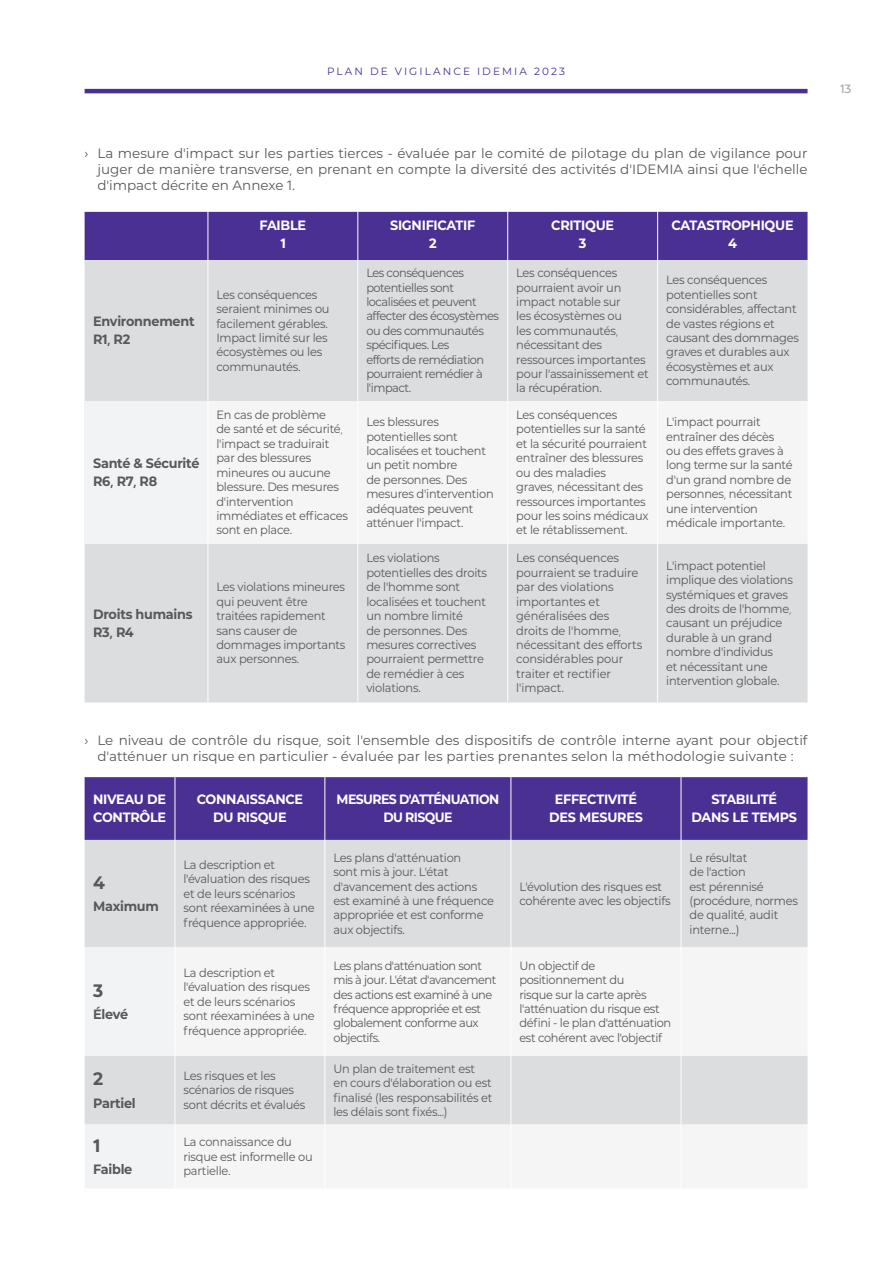
<style>
.page{position:relative;width:893px;height:1264px;background:#fff}
.page>*{position:absolute;margin:0;border:0;box-sizing:border-box;transform-origin:0 0}
.t1{font:700 18px "IDEMIA";color:#57585a;scale:.95 1}
.t2{font:13.5px/16.2px "IDEMIA";color:#57585a;text-align:justify}
.t3{font:700 13.5px/18px "IDEMIA";letter-spacing:-.02em;color:#fff;text-align:center;scale:.95 1}
.t4{font:700 13.5px/18px "IDEMIA";letter-spacing:-.02em;color:#57585a;scale:.95 1}
.t5{font:700 13.5px/18px "IDEMIA";letter-spacing:-.05em;color:#fff;text-align:center;scale:.93 1}
.t6{font:12px/14.4px "IDEMIA";letter-spacing:-.02em;color:#57585a;scale:.95 1}
.t7{font:12px/14.4px "IDEMIA";letter-spacing:-.04em;color:#57585a;scale:.95 1}
.t8{font:500 12px "IDEMIA";color:#9fa9ae}
.t9{font:10.5px "IDEMIA";letter-spacing:.2em;color:#4a3093}
</style>
<div class="page">
<hr style="left:85px;top:89px;width:722px;height:4px;background:#4a3093">
<div style="left:85px;top:212px;width:722px;height:48px;background:#4a3093"></div>
<div style="left:85px;top:260px;width:722px;height:442px;background:#dcdddf"></div>
<div style="left:85px;top:401px;width:123px;height:142px;background:#f2f3f4"></div>
<div style="left:209px;top:401px;width:598px;height:142px;background:#f5f5f6"></div>
<hr style="left:208px;top:212px;width:1px;height:48px;background:#fff">
<hr style="left:357px;top:212px;width:1px;height:48px;background:#fff">
<hr style="left:507px;top:212px;width:1px;height:48px;background:#fff">
<hr style="left:657px;top:212px;width:1px;height:48px;background:#fff">
<hr style="left:208px;top:260px;width:1px;height:141px;background:#fff">
<hr style="left:357px;top:260px;width:1px;height:141px;background:#fff">
<hr style="left:507px;top:260px;width:1px;height:141px;background:#fff">
<hr style="left:657px;top:260px;width:1px;height:141px;background:#fff">
<hr style="left:208px;top:401px;width:1px;height:142px;background:#fff">
<hr style="left:357px;top:401px;width:1px;height:142px;background:#fff">
<hr style="left:507px;top:401px;width:1px;height:142px;background:#fff">
<hr style="left:657px;top:401px;width:1px;height:142px;background:#fff">
<hr style="left:208px;top:543px;width:1px;height:159px;background:#fff">
<hr style="left:357px;top:543px;width:1px;height:159px;background:#fff">
<hr style="left:507px;top:543px;width:1px;height:159px;background:#fff">
<hr style="left:657px;top:543px;width:1px;height:159px;background:#fff">
<div style="left:85px;top:777px;width:722px;height:62px;background:#4a3093"></div>
<div style="left:85px;top:839px;width:722px;height:108px;background:#dcdddf"></div>
<svg style="left:85px;top:947px;width:90px;height:241px"></svg>
<svg style="left:176px;top:947px;width:631px;height:178px;fill:#f5f5f6"></svg>
<hr style="left:175px;top:777px;width:1px;height:62px;background:#fff">
<hr style="left:324px;top:777px;width:1px;height:62px;background:#fff">
<hr style="left:510px;top:777px;width:1px;height:62px;background:#fff">
<hr style="left:681px;top:777px;width:1px;height:62px;background:#fff">
<hr style="left:175px;top:839px;width:1px;height:108px;background:#fff">
<hr style="left:324px;top:839px;width:1px;height:108px;background:#fff">
<hr style="left:510px;top:839px;width:1px;height:108px;background:#fff">
<hr style="left:681px;top:839px;width:1px;height:108px;background:#fff">
<hr style="left:324px;top:947px;width:1px;height:108px;background:#fff">
<hr style="left:510px;top:947px;width:1px;height:108px;background:#fff">
<hr style="left:681px;top:947px;width:1px;height:108px;background:#fff">
<hr style="left:324px;top:1055px;width:1px;height:69px;background:#fff">
<hr style="left:510px;top:1055px;width:1px;height:69px;background:#fff">
<hr style="left:681px;top:1055px;width:1px;height:69px;background:#fff">
<hr style="left:324px;top:1124px;width:1px;height:64px;background:#fff">
<hr style="left:510px;top:1124px;width:1px;height:64px;background:#fff">
<hr style="left:681px;top:1124px;width:1px;height:64px;background:#fff">
<p class="t9" style="left:327px;top:64px;width:240px">PLAN DE VIGILANCE IDEMIA 2023</p>
<p class="t2" style="left:97px;top:144px;width:712px;text-indent:-13px">› La mesure d’impact sur les parties tierces - évaluée par le comité de pilotage du plan de vigilance pour juger de manière transverse, en prenant en compte la diversité des activités d’IDEMIA ainsi que l’échelle d’impact décrite en Annexe 1.</p>
<p class="t4" style="left:93px;top:312px;width:108px">Environnement<br>R1, R2</p>
<p class="t4" style="left:93px;top:453px;width:113px">Santé &amp; Sécurité<br>R6, R7, R8</p>
<p class="t4" style="left:93px;top:604px;width:106px">Droits humains<br>R3, R4</p>
<p class="t3" style="left:259px;top:215px;width:51px">FAIBLE<br>1</p>
<p class="t3" style="left:390px;top:215px;width:91px">SIGNIFICATIF<br>2</p>
<p class="t3" style="left:551px;top:215px;width:68px">CRITIQUE<br>3</p>
<p class="t3" style="left:671px;top:215px;width:130px">CATASTROPHIQUE<br>4</p>
<p class="t6" style="left:216px;top:287px;width:121px">Les conséquences seraient minimes ou facilement gérables.<br>Impact limité sur les écosystèmes ou les communautés.</p>
<p class="t7" style="left:366px;top:265px;width:141px">Les conséquences potentielles sont localisées et peuvent affecter des écosystèmes ou des communautés spécifiques. Les<br>efforts de remédiation pourraient remédier à l’impact.</p>
<p class="t6" style="left:516px;top:265px;width:141px">Les conséquences pourraient avoir un impact notable sur<br>les écosystèmes ou<br>les communautés, nécessitant des ressources importantes pour l’assainissement et la récupération.</p>
<p class="t6" style="left:666px;top:272px;width:141px">Les conséquences potentielles sont considérables, affectant de vastes régions et causant des dommages graves et durables aux écosystèmes et aux communautés.</p>
<p class="t6" style="left:216px;top:407px;width:140px">En cas de problème<br>de santé et de sécurité, l’impact se traduirait par des blessures mineures ou aucune blessure. Des mesures d’intervention immédiates et efficaces sont en place.</p>
<p class="t6" style="left:366px;top:414px;width:136px">Les blessures potentielles sont localisées et touchent un petit nombre<br>de personnes. Des mesures d’intervention adéquates peuvent atténuer l’impact.</p>
<p class="t6" style="left:516px;top:407px;width:141px">Les conséquences potentielles sur la santé et la sécurité pourraient entraîner des blessures ou des maladies<br>graves, nécessitant des ressources importantes pour les soins médicaux et le rétablissement.</p>
<p class="t6" style="left:666px;top:414px;width:135px">L’impact pourrait entraîner des décès<br>ou des effets graves à long terme sur la santé d’un grand nombre de personnes, nécessitant une intervention médicale importante.</p>
<p class="t6" style="left:216px;top:579px;width:137px">Les violations mineures qui peuvent être traitées rapidement sans causer de dommages importants aux personnes.</p>
<p class="t6" style="left:366px;top:550px;width:129px">Les violations potentielles des droits de l’homme sont localisées et touchent un nombre limité<br>de personnes. Des mesures correctives pourraient permettre de remédier à ces violations.</p>
<p class="t6" style="left:516px;top:550px;width:134px">Les conséquences pourraient se traduire par des violations importantes et généralisées des droits de l’homme, nécessitant des efforts considérables pour traiter et rectifier l’impact.</p>
<p class="t6" style="left:666px;top:557px;width:135px">L’impact potentiel implique des violations systémiques et graves des droits de l’homme, causant un préjudice durable à un grand nombre d’individus<br>et nécessitant une intervention globale.</p>
<p class="t2" style="left:85px;top:731px;width:724px;text-align:center">› Le niveau de contrôle du risque, soit l’ensemble des dispositifs de contrôle interne ayant pour objectif d’atténuer un risque en particulier - évaluée par les parties prenantes selon la méthodologie suivante :</p>
<p class="t3" style="left:93px;top:789px;width:78px;text-align:left">NIVEAU DE<br>CONTRÔLE</p>
<p class="t3" style="left:197px;top:789px;width:114px">CONNAISSANCE<br>DU RISQUE</p>
<p class="t5" style="left:337px;top:789px;width:176px">MESURES D’ATTÉNUATION<br>DU RISQUE</p>
<p class="t3" style="left:549px;top:789px;width:100px">EFFECTIVITÉ<br>DES MESURES</p>
<p class="t3" style="left:691px;top:789px;width:113px">STABILITÉ<br>DANS LE TEMPS</p>
<h1 class="t1" style="left:93px;top:869px;width:14px">4</h1>
<p class="t4" style="left:93px;top:896px;width:71px">Maximum</p>
<h1 class="t1" style="left:93px;top:977px;width:12px">3</h1>
<p class="t4" style="left:93px;top:1004px;width:38px">Élevé</p>
<h1 class="t1" style="left:93px;top:1065px;width:12px">2</h1>
<p class="t4" style="left:93px;top:1092px;width:46px">Partiel</p>
<h1 class="t1" style="left:93px;top:1131px;width:9px">1</h1>
<p class="t4" style="left:93px;top:1159px;width:43px">Faible</p>
<p class="t6" style="left:183px;top:857px;width:140px">La description et l’évaluation des risques et de leurs scénarios sont réexaminées à une fréquence appropriée.</p>
<p class="t6" style="left:333px;top:849px;width:171px">Les plans d’atténuation<br>sont mis à jour. L’état d’avancement des actions est examiné à une fréquence appropriée et est conforme aux objectifs.</p>
<p class="t6" style="left:519px;top:878px;width:161px">L’évolution des risques est cohérente avec les objectifs</p>
<p class="t6" style="left:183px;top:964px;width:140px">La description et l’évaluation des risques et de leurs scénarios sont réexaminées à une fréquence appropriée.</p>
<p class="t7" style="left:333px;top:957px;width:173px">Les plans d’atténuation sont mis à jour. L’état d’avancement des actions est examiné à une fréquence appropriée et est globalement conforme aux objectifs.</p>
<p class="t6" style="left:519px;top:957px;width:161px">Un objectif de positionnement du<br>risque sur la carte après l’atténuation du risque est défini - le plan d’atténuation est cohérent avec l’objectif</p>
<p class="t6" style="left:183px;top:1067px;width:130px">Les risques et les scénarios de risques sont décrits et évalués</p>
<p class="t6" style="left:333px;top:1060px;width:169px">Un plan de traitement est<br>en cours d’élaboration ou est finalisé (les responsabilités et les délais sont fixés...)</p>
<p class="t6" style="left:183px;top:1134px;width:138px">La connaissance du risque est informelle ou partielle.</p>
<p class="t6" style="left:689px;top:849px;width:116px">Le résultat<br>de l’action<br>est pérennisé (procédure, normes de qualité, audit interne...)</p>
<p class="t8" style="left:840px;top:81px;width:13px">13</p>
</div>
